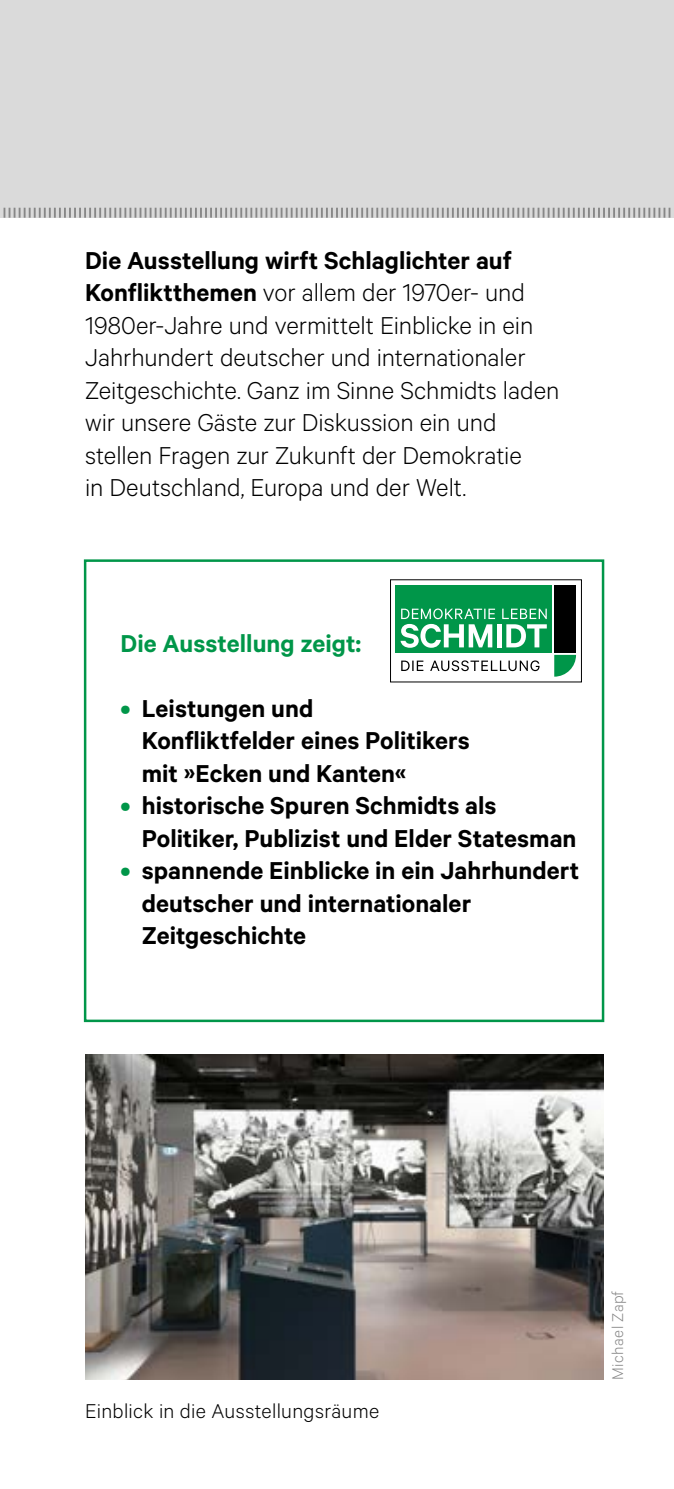
<style>
.page{position:relative;width:674px;height:1489px;background:#fff}
.page>*{position:absolute;margin:0;border:0;box-sizing:border-box;transform-origin:0 0}
.t1{font:300 27.5px/32.5px "Calibre";color:#000}
.t2{font:600 27.5px/32.5px "Calibre";color:#000}
.t3{font:600 27.5px "Calibre";color:#009649}
.t4{font:300 22.5px "Calibre";letter-spacing:.015em;color:#000}
.t5{font:300 17.5px "Calibre";letter-spacing:.02em;color:#878787}
.s1{font-weight:600}
.s2{color:#009649}
</style>
<div class="page">
<div style="left:0;top:0;width:673px;height:218px;background:#dadada"></div>
<svg style="left:4px;top:208px;width:666px;height:10px"></svg>
<img style="left:85px;top:1054px;width:517px;height:325px">
<div style="left:84px;top:559px;width:520px;height:463px;border:2px solid #009649"></div>
<div style="left:395px;top:585px;width:156px;height:67px;background:#009649"></div>
<svg style="left:554px;top:655px;width:21px;height:21px"></svg>
<div style="left:554px;top:585px;width:21px;height:67px;background:#000"></div>
<svg style="left:401px;top:660px;width:138px;height:11px"></svg>
<svg style="left:400px;top:608px;width:146px;height:39px"></svg>
<p class="t1" style="left:85px;top:243px;width:475px"><span class="s1">Die Ausstellung wirft Schlaglichter auf Konfliktthemen</span> vor allem der 1970er- und 1980er-Jahre und vermittelt Einblicke in ein Jahrhundert deutscher und internationaler Zeitgeschichte. Ganz im Sinne Schmidts laden wir unsere Gäste zur Diskussion ein und stellen Fragen zur Zukunft der Demokratie<br>in Deutschland, Europa und der Welt.</p>
<p class="t3" style="left:120px;top:626px;width:242px">Die Ausstellung zeigt:</p>
<p class="t2" style="left:142px;top:691px;width:329px;text-indent:-21px"><span class="s2">•</span> Leistungen und<br>Konfliktfelder eines Politikers mit »Ecken und Kanten«</p>
<p class="t2" style="left:142px;top:788px;width:436px;text-indent:-21px"><span class="s2">•</span> historische Spuren Schmidts als<br>Politiker, Publizist und Elder Statesman</p>
<p class="t2" style="left:142px;top:853px;width:438px;text-indent:-21px"><span class="s2">•</span> spannende Einblicke in ein Jahrhundert deutscher und internationaler<br>Zeitgeschichte</p>
<p class="t4" style="left:85px;top:1397px;width:295px">Einblick in die Ausstellungsräume</p>
<p class="t5" style="left:607px;top:1379px;width:91px;rotate:-90deg">Michael Zapf</p>
</div>
